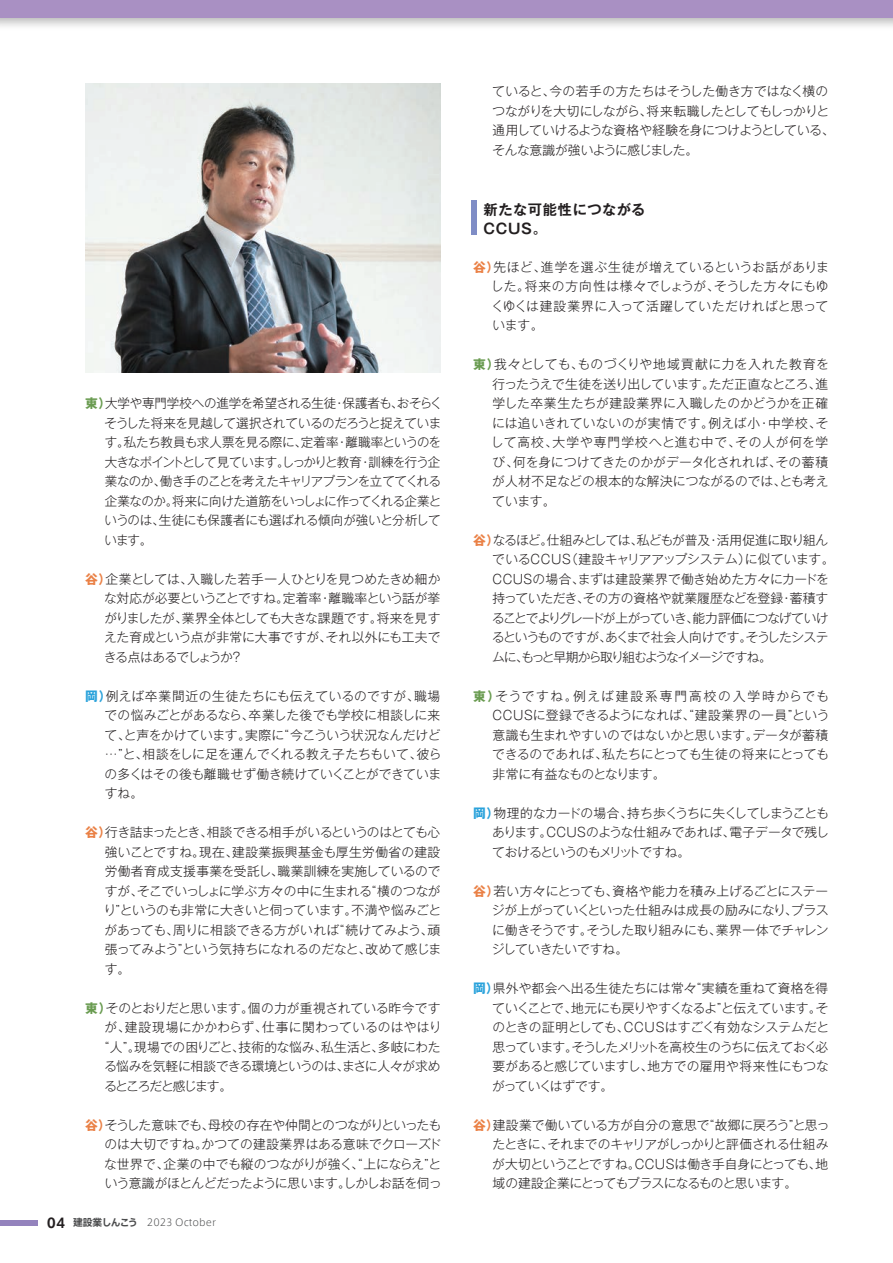
<style>
.page{position:relative;width:893px;height:1263px;background:#fff}
.page>*{position:absolute;margin:0;border:0;box-sizing:border-box;transform-origin:0 0}
.t1{font:700 14.25px/19.5px "Gothic MB101 Pr 6 N De";letter-spacing:.045em;color:#231f20}
.t2{font:300 12.75px/19.5px "Gothic MB101 Pr 6 N";letter-spacing:-.03em;color:#231f20;text-align:justify}
.t3{font:300 9.75px "Axis Std";color:#4b4c4d}
.s1{font-weight:700;color:#699b50}
.s2{font-weight:700;color:#ea8146}
.s3{font-weight:700;color:#2aa2db}
.s4{font-weight:700;font-size:13.5px;color:#231f20}
.s5{font-weight:700}
</style>
<div class="page">
<div style="left:0;top:0;width:893px;height:17px;background:#a990c3"></div>
<div style="left:472px;top:201px;width:5px;height:34px;background:#7f8dc6"></div>
<img style="left:85px;top:83px;width:355px;height:289px">
<div style="left:0;top:1219px;width:38px;height:6px;background:#9483bd"></div>
<p class="t2" style="left:105px;top:393px;width:339px;text-align:left;text-indent:-19px"><span class="s1">東）</span>大学や専門学校への進学を希望される生徒・保護者も、おそらくそうした将来を見越して選択されているのだろうと捉えています。私たち教員も求人票を見る際に、定着率・離職率というのを大きなポイントとして見ています。しっかりと教育・訓練を行う企業なのか、働き手のことを考えたキャリアプランを立ててくれる企業なのか。将来に向けた道筋をいっしょに作ってくれる企業というのは、生徒にも保護者にも選ばれる傾向が強いと分析しています。</p>
<p class="t2" style="left:104px;top:568px;width:338px;text-indent:-19px"><span class="s2">谷）</span>企業としては、入職した若手一人ひとりを見つめたきめ細かな対応が必要ということですね。定着率・離職率という話が挙がりましたが、業界全体としても大きな課題です。将来を見すえた育成という点が非常に大事ですが、それ以外にも工夫できる点はあるでしょうか？</p>
<p class="t2" style="left:104px;top:685px;width:338px;text-indent:-19px"><span class="s3">岡）</span>例えば卒業間近の生徒たちにも伝えているのですが、職場での悩みごとがあるなら、卒業した後でも学校に相談しに来て、と声をかけています。実際に“今こういう状況なんだけど…”と、相談をしに足を運んでくれる教え子たちもいて、彼らの多くはその後も離職せず働き続けていくことができていますね。</p>
<p class="t2" style="left:103px;top:822px;width:339px;text-indent:-18px"><span class="s2">谷）</span>行き詰まったとき、相談できる相手がいるというのはとても心強いことですね。現在、建設業振興基金も厚生労働省の建設労働者育成支援事業を受託し、職業訓練を実施しているのですが、そこでいっしょに学ぶ方々の中に生まれる“横のつながり”というのも非常に大きいと伺っています。不満や悩みごとがあっても、周りに相談できる方がいれば“続けてみよう、頑張ってみよう”という気持ちになれるのだなと、改めて感じます。</p>
<p class="t2" style="left:104px;top:997px;width:339px;text-indent:-19px"><span class="s1">東）</span>そのとおりだと思います。個の力が重視されている昨今ですが、建設現場にかかわらず、仕事に関わっているのはやはり“人”。現場での困りごと、技術的な悩み、私生活と、多岐にわたる悩みを気軽に相談できる環境というのは、まさに人々が求めるところだと感じます。</p>
<p class="t2" style="left:104px;top:1114px;width:339px;text-indent:-19px"><span class="s2">谷）</span>そうした意味でも、母校の存在や仲間とのつながりといったものは大切ですね。かつての建設業界はある意味でクローズドな世界で、企業の中でも縦のつながりが強く、“上にならえ”という意識がほとんどだったように思います。しかしお話を伺っ</p>
<p class="t3" style="left:47px;top:1215px;width:171px"><span class="s4">04</span> <span class="s5">建設業しんこう</span> 2023 October</p>
<p class="t2" style="left:492px;top:80px;width:344px;text-align:left">ていると、今の若手の方たちはそうした働き方ではなく横のつながりを大切にしながら、将来転職したとしてもしっかりと通用していけるような資格や経験を身につけようとしている、そんな意識が強いように感じました。</p>
<p class="t1" style="left:483px;top:199px;width:163px">新たな可能性につながる<br>CCUS。</p>
<p class="t2" style="left:491px;top:256px;width:340px;text-indent:-18px"><span class="s2">谷）</span>先ほど、進学を選ぶ生徒が増えているというお話がありました。将来の方向性は様々でしょうが、そうした方々にもゆくゆくは建設業界に入って活躍していただければと思っています。</p>
<p class="t2" style="left:491px;top:354px;width:339px;text-indent:-18px"><span class="s1">東）</span>我々としても、ものづくりや地域貢献に力を入れた教育を行ったうえで生徒を送り出しています。ただ正直なところ、進学した卒業生たちが建設業界に入職したのかどうかを正確には追いきれていないのが実情です。例えば小・中学校、そして高校、大学や専門学校へと進む中で、その人が何を学び、何を身につけてきたのかがデータ化されれば、その蓄積が人材不足などの根本的な解決につながるのでは、とも考えています。</p>
<p class="t2" style="left:492px;top:529px;width:344px;text-align:left;text-indent:-19px"><span class="s2">谷）</span>なるほど。仕組みとしては、私どもが普及・活用促進に取り組んでいるCCUS（建設キャリアアップシステム）に似ています。CCUSの場合、まずは建設業界で働き始めた方々にカードを持っていただき、その方の資格や就業履歴などを登録・蓄積することでよりグレードが上がっていき、能力評価につなげていけるというものですが、あくまで社会人向けです。そうしたシステムに、もっと早期から取り組むようなイメージですね。</p>
<p class="t2" style="left:492px;top:685px;width:339px;text-indent:-19px"><span class="s1">東）</span>そうですね。例えば建設系専門高校の入学時からでもCCUSに登録できるようになれば、“建設業界の一員”という意識も生まれやすいのではないかと思います。データが蓄積できるのであれば、私たちにとっても生徒の将来にとっても非常に有益なものとなります。</p>
<p class="t2" style="left:492px;top:802px;width:338px;text-indent:-19px"><span class="s3">岡）</span>物理的なカードの場合、持ち歩くうちに失くしてしまうこともあります。CCUSのような仕組みであれば、電子データで残しておけるというのもメリットですね。</p>
<p class="t2" style="left:492px;top:880px;width:338px;text-indent:-19px"><span class="s2">谷）</span>若い方々にとっても、資格や能力を積み上げるごとにステージが上がっていくといった仕組みは成長の励みになり、プラスに働きそうです。そうした取り組みにも、業界一体でチャレンジしていきたいですね。</p>
<p class="t2" style="left:492px;top:977px;width:338px;text-indent:-19px"><span class="s3">岡）</span>県外や都会へ出る生徒たちには常々“実績を重ねて資格を得ていくことで、地元にも戻りやすくなるよ”と伝えています。そのときの証明としても、CCUSはすごく有効なシステムだと思っています。そうしたメリットを高校生のうちに伝えておく必要があると感じていますし、地方での雇用や将来性にもつながっていくはずです。</p>
<p class="t2" style="left:492px;top:1114px;width:339px;text-indent:-19px"><span class="s2">谷）</span>建設業で働いている方が自分の意思で“故郷に戻ろう”と思ったときに、それまでのキャリアがしっかりと評価される仕組みが大切ということですね。CCUSは働き手自身にとっても、地域の建設企業にとってもプラスになるものと思います。</p>
</div>
